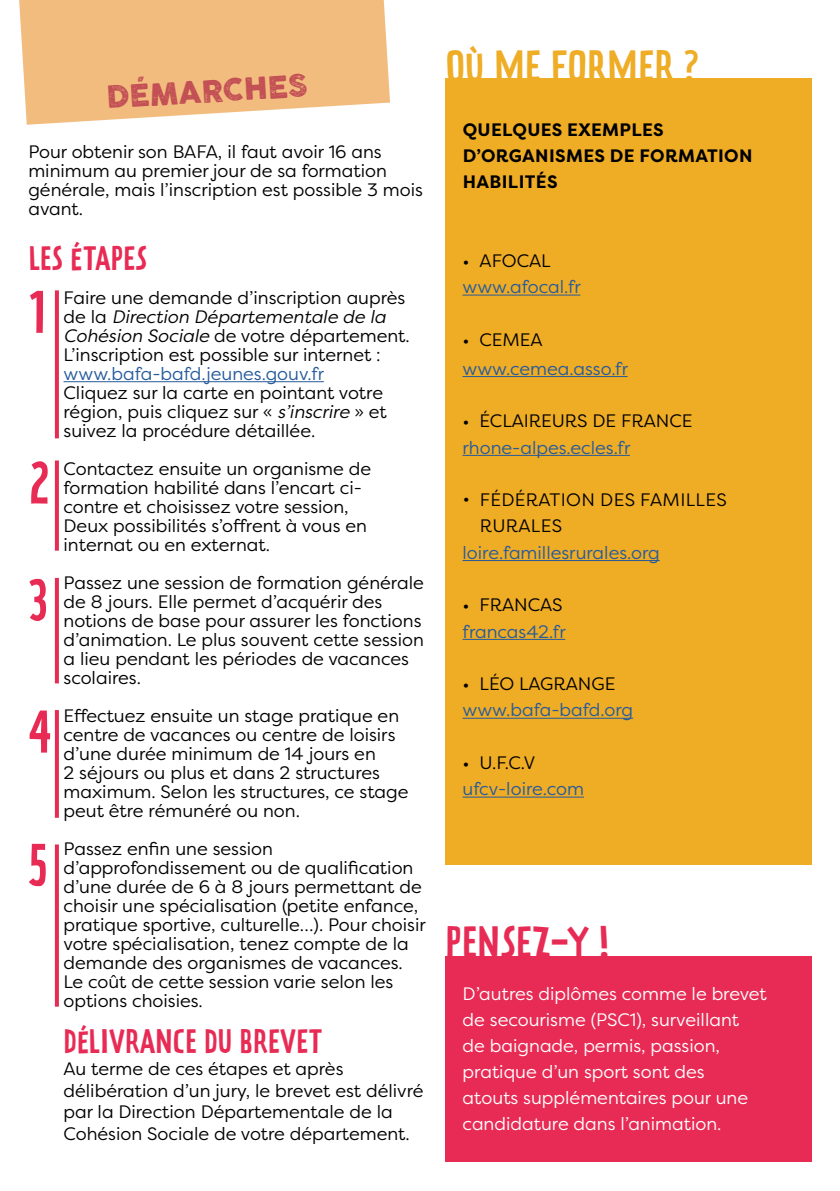
<style>
.page{position:relative;width:840px;height:1191px;background:#fff}
.page>*{position:absolute;margin:0;border:0;box-sizing:border-box;transform-origin:0 0}
.t1{font:53.2px "Prater Sans Pro";color:#e72b54}
.t2{font:40px "Prater Sans Pro";letter-spacing:.01em;color:#efac25}
.t3{font:40px "Prater Sans Pro";letter-spacing:.01em;color:#e72b54}
.t4{font:30px "Prater Sans Pro";letter-spacing:.01em;color:#e72b54}
.t5{font:30px "COCOGOOSELETTERPRESS";color:#c35055}
.t6{font:18px/19px "Filson Pro";color:#000}
.t7{font:18px/26px "Filson Pro";color:#fff}
.t8{font:18px "Filson Pro";color:#275b9b}
.t9{font:700 18px/26.2px "Filson Pro";letter-spacing:.02em;color:#000}
.t10{font:18px/26.2px "Filson Pro";letter-spacing:.02em;color:#000}
.s1{font-style:italic}
</style>
<div class="page">
<div style="left:445px;top:956px;width:366px;height:205px;background:#e72b54"></div>
<svg style="left:19px;top:0;width:371px;height:125px;background:#f3c38c"></svg>
<hr style="left:63px;top:381px;width:261px;height:1px;background:#275b9b">
<svg style="left:55px;top:290px;width:4px;height:148px"></svg>
<svg style="left:55px;top:460px;width:4px;height:90px"></svg>
<svg style="left:55px;top:578px;width:4px;height:105px"></svg>
<svg style="left:55px;top:710px;width:4px;height:108px"></svg>
<svg style="left:55px;top:844px;width:4px;height:162px"></svg>
<div style="left:445px;top:79px;width:366px;height:786px;background:#efac25"></div>
<hr style="left:462px;top:295px;width:118px;height:1px;background:#275b9b">
<hr style="left:462px;top:376px;width:165px;height:1px;background:#275b9b">
<hr style="left:462px;top:455px;width:167px;height:1px;background:#275b9b">
<hr style="left:462px;top:560px;width:197px;height:1px;background:#275b9b">
<hr style="left:462px;top:639px;width:103px;height:1px;background:#275b9b">
<hr style="left:462px;top:718px;width:170px;height:1px;background:#275b9b">
<hr style="left:462px;top:796px;width:121px;height:1px;background:#275b9b">
<h3 class="t5" style="left:105px;top:80px;width:203px;rotate:-3deg">DÉMARCHES</h3>
<p class="t6" style="left:28px;top:141px;width:396px">Pour obtenir son BAFA, il faut avoir 16 ans minimum au premier jour de sa formation générale, mais l’inscription est possible 3 mois avant.</p>
<h3 class="t4" style="left:28px;top:239px;width:120px">LES ÉTAPES</h3>
<h1 class="t1" style="left:28px;top:278px;width:21px">1</h1>
<p class="t6" style="left:63px;top:287px;width:347px">Faire une demande d’inscription auprès de la <span class="s1">Direction Départementale de la Cohésion Sociale</span> de votre département.<br>L’inscription est possible sur internet :</p>
<p class="t8" style="left:63px;top:362px;width:262px">www.bafa-bafd.jeunes.gouv.fr</p>
<p class="t6" style="left:63px;top:383px;width:324px">Cliquez sur la carte en pointant votre région, puis cliquez sur « <span class="s1">s’inscrire</span> » et suivez la procédure détaillée.</p>
<p class="t6" style="left:63px;top:459px;width:309px">Contactez ensuite un organisme de formation habilité dans l’encart ci&shy;contre et choisissez votre session, Deux possibilités s’offrent à vous en internat ou en externat.</p>
<p class="t6" style="left:63px;top:573px;width:361px">Passez une session de formation générale de 8 jours. Elle permet d’acquérir des notions de base pour assurer les fonctions d’animation. Le plus souvent cette session a lieu pendant les périodes de vacances scolaires.</p>
<p class="t6" style="left:63px;top:706px;width:346px">Effectuez ensuite un stage pratique en centre de vacances ou centre de loisirs d’une durée minimum de 14 jours en<br>2 séjours ou plus et dans 2 structures maximum. Selon les structures, ce stage peut être rémunéré ou non.</p>
<p class="t6" style="left:63px;top:839px;width:363px">Passez enfin une session d’approfondissement ou de qualification d’une durée de 6 à 8 jours permettant de choisir une spécialisation (petite enfance, pratique sportive, culturelle…). Pour choisir votre spécialisation, tenez compte de la demande des organismes de vacances.<br>Le coût de cette session varie selon les options choisies.</p>
<h1 class="t1" style="left:28px;top:449px;width:22px">2</h1>
<h1 class="t1" style="left:28px;top:566px;width:22px">3</h1>
<h1 class="t1" style="left:28px;top:698px;width:25px">4</h1>
<h1 class="t1" style="left:28px;top:831px;width:22px">5</h1>
<h3 class="t4" style="left:64px;top:1022px;width:260px">DÉLIVRANCE DU BREVET</h3>
<p class="t6" style="left:63px;top:1057px;width:361px;line-height:21.6px">Au terme de ces étapes et après délibération d’un jury, le brevet est délivré par la Direction Départementale de la Cohésion Sociale de votre département.</p>
<h2 class="t2" style="left:445px;top:41px;width:255px">OÙ ME FORMER ?</h2>
<p class="t9" style="left:462px;top:116px;width:291px">QUELQUES EXEMPLES<br>D’ORGANISMES DE FORMATION<br>HABILITÉS</p>
<p class="t6" style="left:462px;top:251px;width:90px">• AFOCAL</p>
<p class="t8" style="left:462px;top:275px;width:120px">www.afocal.fr</p>
<p class="t6" style="left:462px;top:329px;width:82px">• CEMEA</p>
<p class="t8" style="left:462px;top:356px;width:167px">www.cemea.asso.fr</p>
<p class="t6" style="left:462px;top:411px;width:231px">• ÉCLAIREURS DE FRANCE</p>
<p class="t8" style="left:462px;top:435px;width:169px">rhone-alpes.ecles.fr</p>
<p class="t10" style="left:479px;top:486px;width:248px;text-indent:-17px">• FÉDÉRATION DES FAMILLES<br>RURALES</p>
<p class="t8" style="left:462px;top:540px;width:199px">loire.famillesrurales.org</p>
<p class="t6" style="left:462px;top:595px;width:101px">• FRANCAS</p>
<p class="t8" style="left:462px;top:619px;width:105px">francas42.fr</p>
<p class="t6" style="left:462px;top:674px;width:154px">• LÉO LAGRANGE</p>
<p class="t8" style="left:462px;top:698px;width:172px">www.bafa-bafd.org</p>
<p class="t6" style="left:462px;top:752px;width:74px">• U.F.C.V</p>
<p class="t8" style="left:462px;top:777px;width:123px">ufcv-loire.com</p>
<h2 class="t3" style="left:445px;top:916px;width:165px">PENSEZ-Y !</h2>
<p class="t7" style="left:462px;top:980px;width:305px">D’autres diplômes comme le brevet de secourisme (PSC1), surveillant<br>de baignade, permis, passion, pratique d’un sport sont des<br>atouts supplémentaires pour une candidature dans l’animation.</p>
</div>
